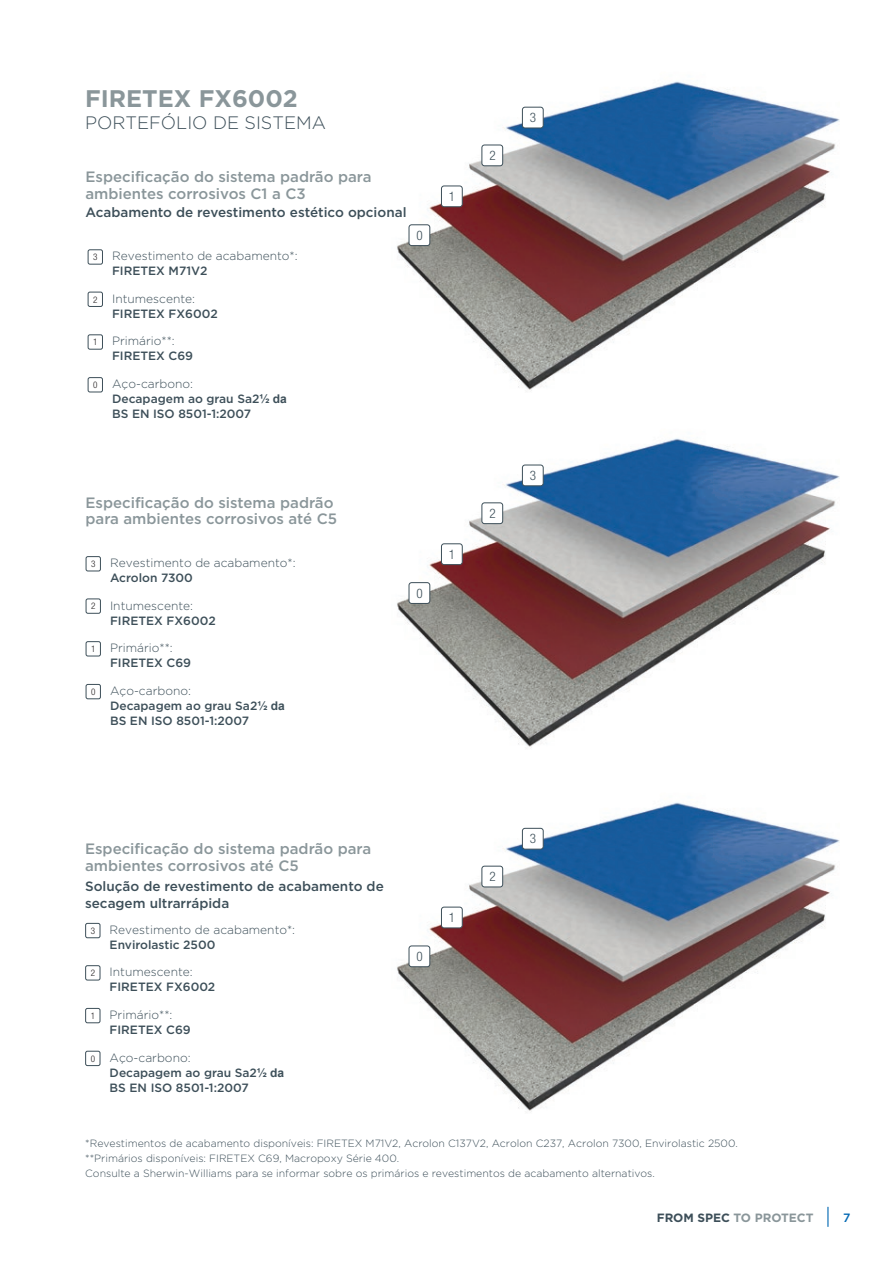
<style>
.page{position:relative;width:893px;height:1263px;background:#fff}
.page>*{position:absolute;margin:0;border:0;box-sizing:border-box;transform-origin:0 0}
.t1{font:700 24px "Gotham";color:#8a969a}
.t2{font:300 18px "Gotham";color:#3d4f59}
.t3{font:500 15px/16.5px "Gotham";color:#8a969a}
.t4{font:500 13.5px/16.5px "Gotham";color:#3d4f59}
.t5{font:300 condensed 13.2px "Helvetica Neue LT Std";color:#3d4f59}
.para_intro_text{font:500 12px/15px "Gotham";color:#3d4f59}
.para_intro_text-2{font:300 12px "Gotham";color:#3d4f59}
.t6{font:700 12px "Gotham";color:#8a969a}
.t7{font:500 12px "Gotham";color:#0168b3}
.t8{font:300 10.5px "Gotham";color:#3d4f59}
.t9{font:300 condensed 9.15px "Helvetica Neue LT Std";color:#231f20}
.s1{font-family:"Arial";font-weight:700}
.s2{color:#3d4f59}
</style>
<div class="page">
<svg style="left:827px;top:1207px;width:1px;height:20px"></svg>
<img style="left:397px;top:81px;width:442px;height:289px">
<div style="left:409px;top:225px;width:21px;height:21px;background:#fff;border-radius:3px"></div>
<div style="left:409px;top:225px;width:21px;height:21px;border:1px solid #3d4f59;border-radius:3px"></div>
<div style="left:441px;top:186px;width:21px;height:21px;background:#fff;border-radius:3px"></div>
<div style="left:441px;top:186px;width:21px;height:21px;border:1px solid #3d4f59;border-radius:3px"></div>
<div style="left:482px;top:145px;width:21px;height:21px;background:#fff;border-radius:3px"></div>
<div style="left:482px;top:145px;width:21px;height:21px;border:1px solid #3d4f59;border-radius:3px"></div>
<div style="left:522px;top:107px;width:21px;height:21px;background:#fff;border-radius:3px"></div>
<div style="left:522px;top:107px;width:21px;height:21px;border:1px solid #3d4f59;border-radius:3px"></div>
<img style="left:397px;top:370px;width:442px;height:363px">
<div style="left:409px;top:583px;width:21px;height:20px;background:#fff;border-radius:3px"></div>
<div style="left:409px;top:582px;width:21px;height:22px;border:1px solid #3d4f59;border-radius:3px"></div>
<div style="left:441px;top:544px;width:21px;height:21px;background:#fff;border-radius:3px"></div>
<div style="left:441px;top:544px;width:21px;height:21px;border:1px solid #3d4f59;border-radius:3px"></div>
<div style="left:482px;top:503px;width:21px;height:21px;background:#fff;border-radius:3px"></div>
<div style="left:482px;top:503px;width:21px;height:21px;border:1px solid #3d4f59;border-radius:3px"></div>
<div style="left:522px;top:465px;width:21px;height:21px;background:#fff;border-radius:3px"></div>
<div style="left:522px;top:465px;width:21px;height:21px;border:1px solid #3d4f59;border-radius:3px"></div>
<img style="left:397px;top:733px;width:442px;height:379px">
<div style="left:409px;top:946px;width:21px;height:21px;background:#fff;border-radius:3px"></div>
<div style="left:409px;top:946px;width:21px;height:21px;border:1px solid #3d4f59;border-radius:3px"></div>
<div style="left:441px;top:907px;width:21px;height:21px;background:#fff;border-radius:3px"></div>
<div style="left:441px;top:907px;width:21px;height:21px;border:1px solid #3d4f59;border-radius:3px"></div>
<div style="left:482px;top:866px;width:21px;height:21px;background:#fff;border-radius:3px"></div>
<div style="left:482px;top:866px;width:21px;height:21px;border:1px solid #3d4f59;border-radius:3px"></div>
<div style="left:522px;top:828px;width:21px;height:21px;background:#fff;border-radius:3px"></div>
<div style="left:522px;top:828px;width:21px;height:21px;border:1px solid #3d4f59;border-radius:3px"></div>
<div style="left:88px;top:377px;width:15px;height:15px;border:1px solid #3d4f59;border-radius:2px"></div>
<div style="left:86px;top:684px;width:15px;height:15px;border:1px solid #3d4f59;border-radius:2px"></div>
<div style="left:85px;top:1051px;width:15px;height:15px;border:1px solid #3d4f59;border-radius:2px"></div>
<div style="left:88px;top:335px;width:15px;height:14px;border:1px solid #3d4f59;border-radius:2px"></div>
<div style="left:86px;top:641px;width:15px;height:15px;border:1px solid #3d4f59;border-radius:2px"></div>
<div style="left:85px;top:1008px;width:15px;height:15px;border:1px solid #3d4f59;border-radius:2px"></div>
<div style="left:88px;top:292px;width:15px;height:15px;border:1px solid #3d4f59;border-radius:2px"></div>
<div style="left:86px;top:599px;width:15px;height:14px;border:1px solid #3d4f59;border-radius:2px"></div>
<div style="left:85px;top:965px;width:15px;height:15px;border:1px solid #3d4f59;border-radius:2px"></div>
<div style="left:88px;top:250px;width:15px;height:14px;border:1px solid #3d4f59;border-radius:2px"></div>
<div style="left:86px;top:556px;width:15px;height:15px;border:1px solid #3d4f59;border-radius:2px"></div>
<div style="left:85px;top:923px;width:15px;height:15px;border:1px solid #3d4f59;border-radius:2px"></div>
<p class="t1" style="left:85px;top:85px;width:214px">FIRETEX FX6002</p>
<p class="t2" style="left:85px;top:113px;width:243px">PORTEFÓLIO DE SISTEMA</p>
<p class="t3" style="left:85px;top:168px;width:288px">Especificação do sistema padrão para ambientes corrosivos C1 a C3</p>
<p class="t4" style="left:85px;top:203px;width:323px">Acabamento de revestimento estético opcional</p>
<p class="t9" style="left:93px;top:252px;width:6px">3</p>
<p class="para_intro_text-2" style="left:112px;top:250px;width:187px">Revestimento de acabamento*:</p>
<p class="para_intro_text" style="left:112px;top:263px;width:97px">FIRETEX M71V2</p>
<p class="t9" style="left:93px;top:294px;width:6px">2</p>
<p class="para_intro_text-2" style="left:112px;top:292px;width:85px">Intumescente:</p>
<p class="para_intro_text" style="left:112px;top:306px;width:107px">FIRETEX FX6002</p>
<p class="t9" style="left:93px;top:337px;width:6px">1</p>
<p class="para_intro_text-2" style="left:112px;top:335px;width:64px">Primário**:</p>
<p class="para_intro_text" style="left:112px;top:348px;width:83px">FIRETEX C69</p>
<p class="t9" style="left:93px;top:380px;width:6px">0</p>
<p class="para_intro_text-2" style="left:112px;top:377px;width:82px">Aço-carbono:</p>
<p class="para_intro_text" style="left:112px;top:391px;width:176px">Decapagem ao grau Sa2<span class="s1">½ da<br></span>BS EN ISO 8501-1:2007</p>
<p class="t5" style="left:416px;top:228px;width:8px">0</p>
<p class="t5" style="left:449px;top:189px;width:8px">1</p>
<p class="t3" style="left:85px;top:494px;width:253px">Especificação do sistema padrão para ambientes corrosivos até C5</p>
<p class="t9" style="left:91px;top:558px;width:6px">3</p>
<p class="para_intro_text-2" style="left:110px;top:556px;width:187px">Revestimento de acabamento*:</p>
<p class="para_intro_text" style="left:110px;top:570px;width:84px">Acrolon 7300</p>
<p class="t9" style="left:91px;top:601px;width:6px">2</p>
<p class="para_intro_text-2" style="left:110px;top:599px;width:85px">Intumescente:</p>
<p class="para_intro_text" style="left:110px;top:613px;width:107px">FIRETEX FX6002</p>
<p class="t9" style="left:91px;top:644px;width:6px">1</p>
<p class="para_intro_text-2" style="left:110px;top:641px;width:64px">Primário**:</p>
<p class="para_intro_text" style="left:110px;top:655px;width:83px">FIRETEX C69</p>
<p class="t9" style="left:91px;top:686px;width:6px">0</p>
<p class="para_intro_text-2" style="left:110px;top:684px;width:82px">Aço-carbono:</p>
<p class="para_intro_text" style="left:110px;top:698px;width:176px">Decapagem ao grau Sa2<span class="s1">½ da<br></span>BS EN ISO 8501-1:2007</p>
<p class="t5" style="left:416px;top:585px;width:8px">0</p>
<p class="t5" style="left:449px;top:547px;width:8px">1</p>
<p class="t5" style="left:489px;top:148px;width:8px">2</p>
<p class="t5" style="left:530px;top:110px;width:8px">3</p>
<p class="t5" style="left:489px;top:506px;width:8px">2</p>
<p class="t5" style="left:530px;top:468px;width:8px">3</p>
<p class="t3" style="left:85px;top:840px;width:288px">Especificação do sistema padrão para ambientes corrosivos até C5</p>
<p class="t4" style="left:85px;top:878px;width:300px">Solução de revestimento de acabamento de secagem ultrarrápida</p>
<p class="t9" style="left:91px;top:925px;width:6px">3</p>
<p class="para_intro_text-2" style="left:110px;top:923px;width:187px">Revestimento de acabamento*:</p>
<p class="para_intro_text" style="left:110px;top:937px;width:107px">Envirolastic 2500</p>
<p class="t9" style="left:91px;top:968px;width:6px">2</p>
<p class="para_intro_text-2" style="left:110px;top:965px;width:85px">Intumescente:</p>
<p class="para_intro_text" style="left:110px;top:979px;width:107px">FIRETEX FX6002</p>
<p class="t9" style="left:91px;top:1010px;width:6px">1</p>
<p class="para_intro_text-2" style="left:110px;top:1008px;width:64px">Primário**:</p>
<p class="para_intro_text" style="left:110px;top:1022px;width:83px">FIRETEX C69</p>
<p class="t9" style="left:91px;top:1053px;width:6px">0</p>
<p class="para_intro_text-2" style="left:110px;top:1051px;width:82px">Aço-carbono:</p>
<p class="para_intro_text" style="left:110px;top:1065px;width:176px">Decapagem ao grau Sa2<span class="s1">½ da<br></span>BS EN ISO 8501-1:2007</p>
<p class="t5" style="left:416px;top:949px;width:8px">0</p>
<p class="t5" style="left:449px;top:910px;width:8px">1</p>
<p class="t5" style="left:489px;top:869px;width:8px">2</p>
<p class="t5" style="left:530px;top:831px;width:8px">3</p>
<p class="t8" style="left:85px;top:1138px;width:654px">*Revestimentos de acabamento disponíveis: FIRETEX M71V2, Acrolon C137V2, Acrolon C237, Acrolon 7300, Envirolastic 2500.</p>
<p class="t8" style="left:85px;top:1153px;width:316px">**Primários disponíveis: FIRETEX C69, Macropoxy Série 400.</p>
<p class="t8" style="left:85px;top:1168px;width:571px">Consulte a Sherwin-Williams para se informar sobre os primários e revestimentos de acabamento alternativos.</p>
<p class="t6" style="left:657px;top:1210px;width:158px"><span class="s2">FROM SPEC</span> TO PROTECT</p>
<p class="t7" style="left:843px;top:1210px;width:9px">7</p>
</div>
